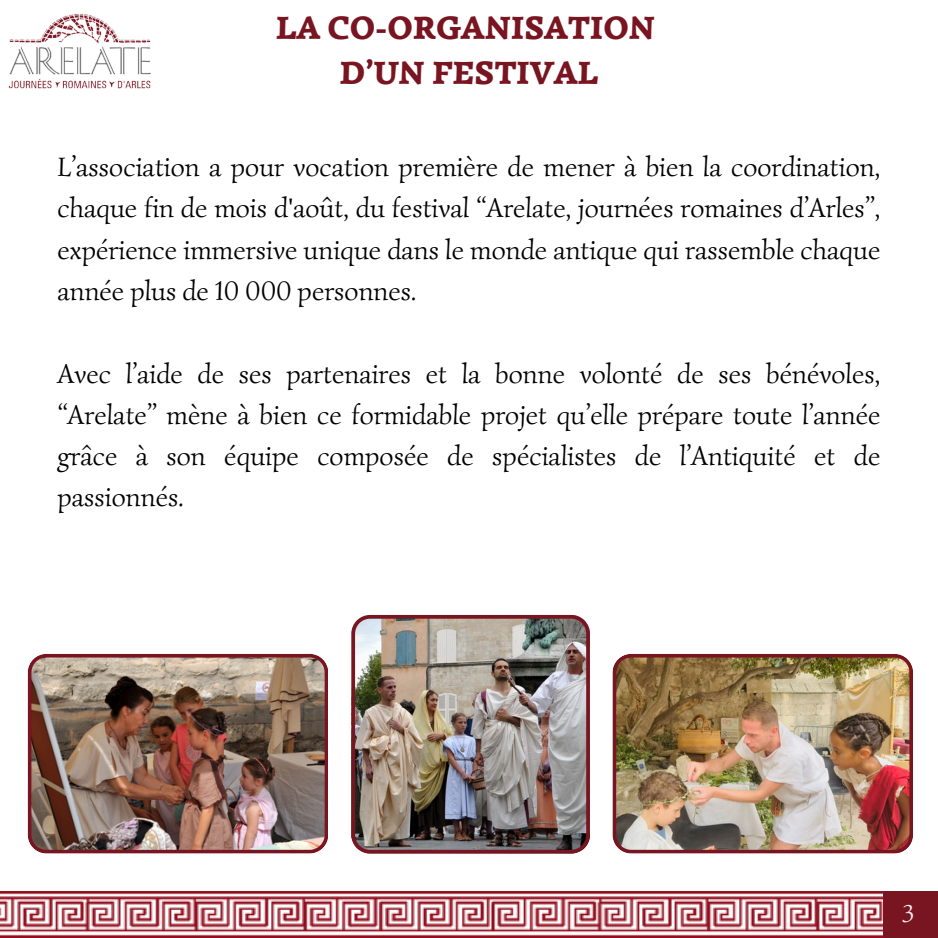
<style>
.page{position:relative;width:938px;height:938px;background:#fff}
.page>*{position:absolute;margin:0;border:0;box-sizing:border-box;transform-origin:0 0}
.t1{font:900 32.5px/45px "Simonetta";color:#791521;text-align:center}
.t2{font:27.5px/41.2px "Simonetta";color:#000;text-align:justify}
.t3{font:25px "Simonetta";color:#f4f0f0}
</style>
<div class="page">
<img style="left:28px;top:653px;width:300px;height:200px">
<img style="left:351px;top:615px;width:238px;height:238px">
<img style="left:8px;top:14px;width:143px;height:75px">
<div style="left:883px;top:891px;width:55px;height:46px;background:#791521"></div>
<img style="left:0;top:891px;width:883px;height:46px">
<img style="left:612px;top:653px;width:300px;height:200px">
<h1 class="t1" style="left:276px;top:6px;width:380px">LA CO-ORGANISATION<br>D’UN FESTIVAL</h1>
<p class="t2" style="left:57px;top:146px;width:824px">L’association a pour vocation première de mener à bien la coordination, chaque fin de mois d'août, du festival “Arelate, journées romaines d’Arles”, expérience immersive unique dans le monde antique qui rassemble chaque année plus de 10 000 personnes.</p>
<p class="t2" style="left:57px;top:352px;width:824px">Avec l’aide de ses partenaires et la bonne volonté de ses bénévoles, “Arelate” mène à bien ce formidable projet qu’elle prépare toute l’année grâce à son équipe composée de spécialistes de l’Antiquité et de passionnés.</p>
<p class="t3" style="left:902px;top:897px;width:13px">3</p>
</div>
